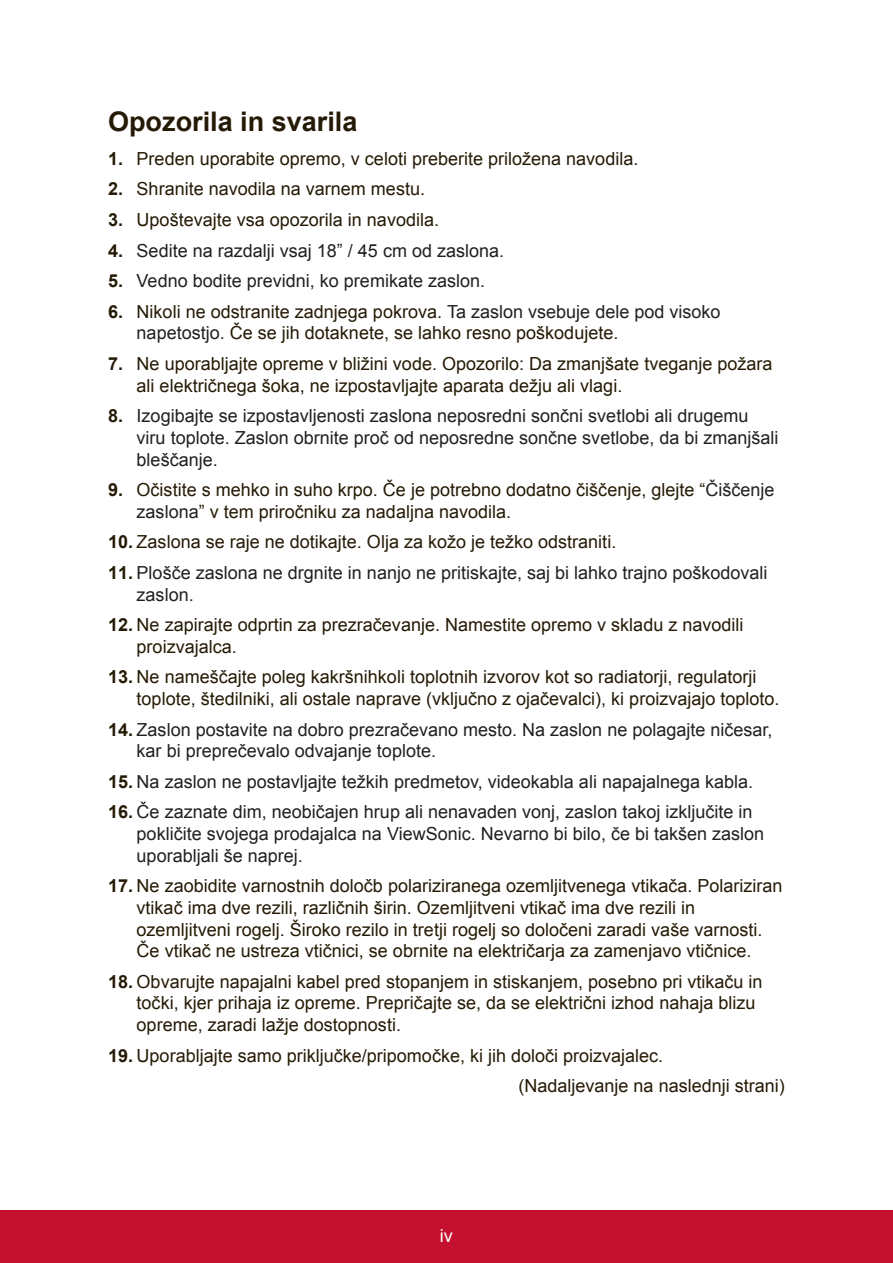
<style>
.page{position:relative;width:893px;height:1263px;background:#fff}
.page>*{position:absolute;margin:0;border:0;box-sizing:border-box;transform-origin:0 0}
.t1{font:700 27px "Arial";color:#251a05}
.t2{font:18px/21.6px "Arial";color:#251a05}
.t3{font:18px/21.6px "Arial";color:#231f20}
.t4{font:18px "Arial";color:#fff}
.s1{font-weight:700}
.s2{font-weight:700;color:#251a05}
.s3{color:#231f20}
</style>
<div class="page">
<div style="left:0;top:1210px;width:892px;height:53px;background:#c3102f"></div>
<h1 class="t1" style="left:108px;top:104px;width:251px">Opozorila in svarila</h1>
<p class="t2" style="left:108px;top:148px;width:531px"><span class="s1">1.</span> Preden uporabite opremo, v celoti preberite priložena navodila.</p>
<p class="t2" style="left:108px;top:178px;width:318px"><span class="s1">2.</span> Shranite navodila na varnem mestu.</p>
<p class="t2" style="left:108px;top:209px;width:332px"><span class="s1">3.</span> Upoštevajte vsa opozorila in navodila.</p>
<p class="t3" style="left:108px;top:240px;width:397px"><span class="s2">4.</span> Sedite na razdalji vsaj 18” / 45 cm od zaslona.</p>
<p class="t3" style="left:108px;top:270px;width:378px"><span class="s2">5.</span> Vedno bodite previdni, ko premikate zaslon.</p>
<p class="t2" style="left:136px;top:301px;width:585px;text-indent:-28px"><span class="s1">6.</span> Nikoli ne odstranite zadnjega pokrova. <span class="s3">Ta zaslon vsebuje dele pod visoko napetostjo.</span> Če se jih dotaknete, se lahko resno poškodujete.</p>
<p class="t2" style="left:136px;top:353px;width:637px;text-indent:-28px"><span class="s1">7.</span> Ne uporabljajte opreme v bližini vode. Opozorilo: Da zmanjšate tveganje požara ali električnega šoka, ne izpostavljajte aparata dežju ali vlagi.</p>
<p class="t3" style="left:136px;top:405px;width:643px;text-indent:-28px"><span class="s2">8.</span> Izogibajte se izpostavljenosti zaslona neposredni sončni svetlobi ali drugemu viru toplote. Zaslon obrnite proč od neposredne sončne svetlobe, da bi zmanjšali bleščanje.</p>
<p class="t2" style="left:136px;top:479px;width:639px;text-indent:-28px"><span class="s1">9.</span> Očistite s mehko in suho krpo. Če je potrebno dodatno čiščenje, glejte “<span class="s3">Čiščenje zaslona</span>” v tem priročniku za nadaljna navodila.</p>
<p class="t2" style="left:108px;top:531px;width:509px"><span class="s1">10.</span> Zaslona se raje ne dotikajte. Olja za kožo je težko odstraniti.</p>
<p class="t3" style="left:136px;top:562px;width:632px;text-indent:-28px"><span class="s2">11.</span> Plošče zaslona ne drgnite in nanjo ne pritiskajte, saj bi lahko trajno poškodovali zaslon.</p>
<p class="t2" style="left:136px;top:614px;width:608px;text-indent:-28px"><span class="s1">12.</span> Ne zapirajte odprtin za prezračevanje. Namestite opremo v skladu z navodili proizvajalca.</p>
<p class="t2" style="left:136px;top:666px;width:644px;text-indent:-28px"><span class="s1">13.</span> Ne nameščajte poleg kakršnihkoli toplotnih izvorov kot so radiatorji, regulatorji toplote, štedilniki, ali ostale naprave (vključno z ojačevalci), ki proizvajajo toploto.</p>
<p class="t3" style="left:136px;top:718px;width:637px;text-indent:-28px"><span class="s2">14.</span> Zaslon postavite na dobro prezračevano mesto. Na zaslon ne polagajte ničesar, kar bi preprečevalo odvajanje toplote.</p>
<p class="t3" style="left:108px;top:771px;width:646px"><span class="s2">15.</span> Na zaslon ne postavljajte težkih predmetov, videokabla ali napajalnega kabla.</p>
<p class="t3" style="left:136px;top:801px;width:628px;text-indent:-28px"><span class="s2">16.</span> Če zaznate dim, neobičajen hrup ali nenavaden vonj, zaslon takoj izključite in pokličite svojega prodajalca na ViewSonic. Nevarno bi bilo, če bi takšen zaslon uporabljali še naprej.</p>
<p class="t2" style="left:136px;top:875px;width:647px;text-indent:-28px"><span class="s1">17.</span> Ne zaobidite varnostnih določb polariziranega ozemljitvenega vtikača. Polariziran vtikač ima dve rezili, različnih širin. Ozemljitveni vtikač ima dve rezili in ozemljitveni rogelj. Široko rezilo in tretji rogelj so določeni zaradi vaše varnosti.<br>Če vtikač ne ustreza vtičnici, se obrnite na električarja za zamenjavo vtičnice.</p>
<p class="t2" style="left:136px;top:970px;width:627px;text-indent:-28px"><span class="s1">18.</span> Obvarujte napajalni kabel pred stopanjem in stiskanjem, posebno pri vtikaču in točki, kjer prihaja iz opreme. Prepričajte se, da se električni izhod nahaja blizu opreme, zaradi lažje dostopnosti.</p>
<p class="t2" style="left:518px;top:1040px;width:268px;line-height:30.6px;text-indent:-410px"><span class="s1">19.</span> Uporabljajte samo priključke/pripomočke, ki jih določi proizvajalec.<br>(Nadaljevanje na naslednji strani)</p>
<p class="t4" style="left:440px;top:1223px;width:14px">iv</p>
</div>
